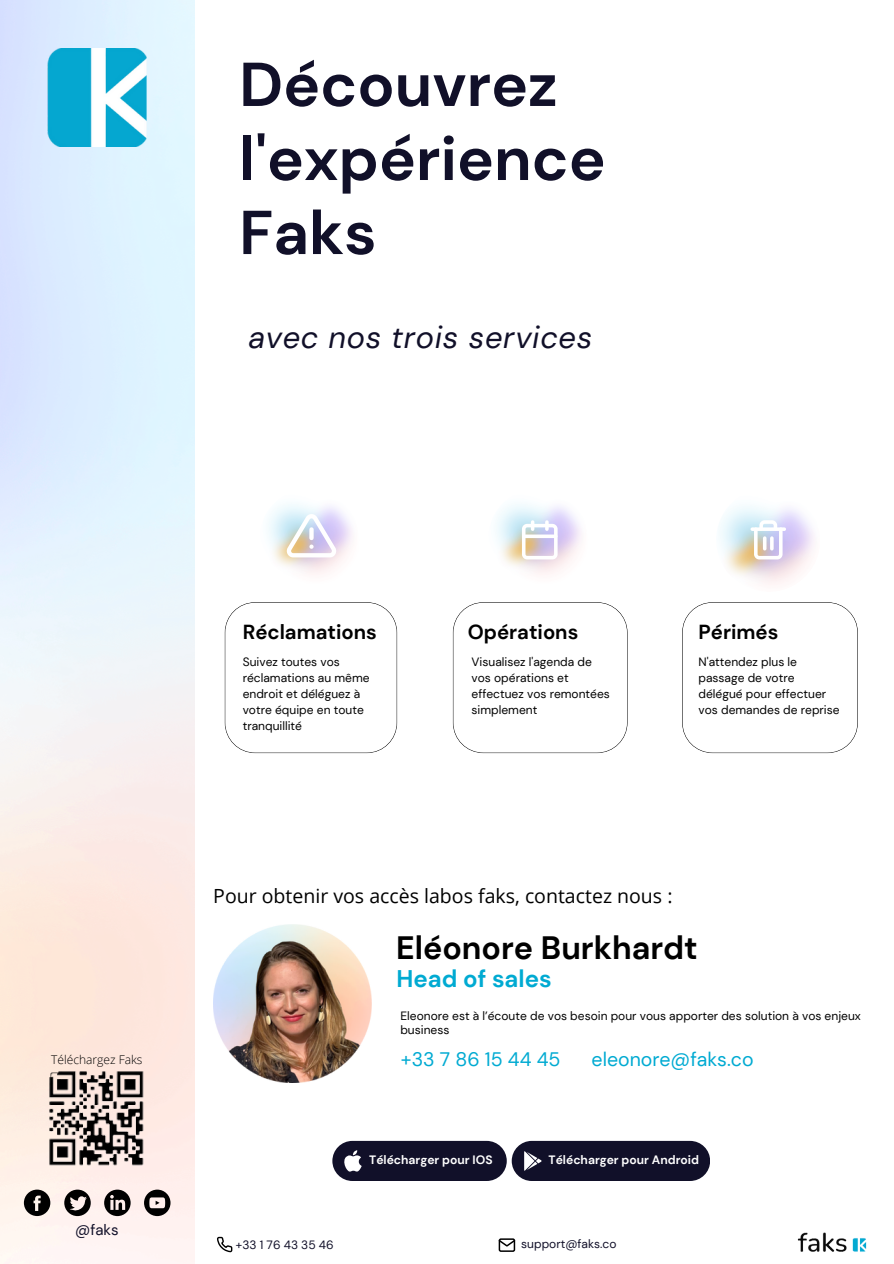
<style>
.page{position:relative;width:894px;height:1264px;background:#fff}
.page>*{position:absolute;margin:0;border:0;box-sizing:border-box;transform-origin:0 0}
.t1{font:700 61.8px/73.9px "DM Sans";color:#111029}
.t2{font:700 32.25px "DM Sans";color:#000}
.t3{font:italic 30.75px "DM Sans";letter-spacing:.02em;color:#111029}
.t4{font:700 24px "DM Sans";color:#00aad2}
.t5{font:700 20.25px "DM Sans";color:#000}
.t6{font:19.5px "Open Sans";color:#000}
.t7{font:19.5px "DM Sans";color:#00aad2}
.t8{font:15px "DM Sans";color:#111029}
.t9{font:700 12.15px "DM Sans";color:#fff}
.t10{font:12px/16px "DM Sans";color:#000}
.t11{font:12px "DM Sans";color:#111029}
.t12{font:300 12px "Open Sans";color:#000}
</style>
<div class="page">
<img style="left:0;top:0;width:195px;height:1263px">
<svg style="left:64px;top:1189px;width:27px;height:26px"></svg>
<svg style="left:144px;top:1189px;width:26px;height:26px"></svg>
<svg style="left:24px;top:1189px;width:26px;height:26px"></svg>
<svg style="left:104px;top:1189px;width:27px;height:26px"></svg>
<img style="left:35px;top:1056px;width:124px;height:124px">
<img style="left:213px;top:924px;width:158px;height:158px">
<div style="left:225px;top:602px;width:172px;height:151px;border:1px solid #000;border-radius:30px"></div>
<div style="left:452px;top:602px;width:175px;height:151px;border:1px solid #000;border-radius:30px"></div>
<div style="left:682px;top:602px;width:175px;height:151px;border:1px solid #000;border-radius:30px"></div>
<div style="left:511px;top:1140px;width:198px;height:40px;background:#111029;border-radius:20px"></div>
<svg style="left:524px;top:1151px;width:17px;height:19px"></svg>
<div style="left:332px;top:1140px;width:174px;height:40px;background:#111029;border-radius:20px"></div>
<svg style="left:344px;top:1150px;width:17px;height:21px"></svg>
<img style="left:797px;top:1232px;width:70px;height:20px">
<svg style="left:217px;top:1236px;width:16px;height:16px"></svg>
<div style="left:498px;top:1238px;width:17px;height:13px;border:2px solid #000;border-radius:2px"></div>
<svg style="left:498px;top:1238px;width:18px;height:9px"></svg>
<img style="left:487px;top:487px;width:105px;height:105px;border-radius:50%">
<svg style="left:751px;top:518px;width:33px;height:43px"></svg>
<svg style="left:762px;top:538px;width:4px;height:11px"></svg>
<svg style="left:769px;top:538px;width:4px;height:11px"></svg>
<svg style="left:519px;top:521px;width:41px;height:40px"></svg>
<svg style="left:523px;top:534px;width:32px;height:4px"></svg>
<svg style="left:285px;top:510px;width:52px;height:51px"></svg>
<img style="left:48px;top:49px;width:99px;height:98px">
<h1 class="t1" style="left:239px;top:48px;width:368px">Découvrez l'expérience<br>Faks</h1>
<h3 class="t3" style="left:248px;top:317px;width:345px">avec nos trois services</h3>
<p class="t12" style="left:51px;top:1051px;width:93px">Téléchargez Faks</p>
<p class="t8" style="left:75px;top:1219px;width:45px">@faks</p>
<h3 class="t5" style="left:243px;top:619px;width:135px">Réclamations</h3>
<h3 class="t5" style="left:467px;top:619px;width:112px">Opérations</h3>
<h3 class="t5" style="left:698px;top:619px;width:81px">Périmés</h3>
<p class="t10" style="left:243px;top:653px;width:128px">Suivez toutes vos réclamations au même endroit et déléguez à votre équipe en toute tranquillité</p>
<p class="t10" style="left:471px;top:653px;width:140px">Visualisez l'agenda de vos opérations et effectuez vos remontées simplement</p>
<p class="t10" style="left:698px;top:653px;width:142px">N'attendez plus le passage de votre délégué pour effectuer vos demandes de reprise</p>
<h3 class="t6" style="left:213px;top:882px;width:460px">Pour obtenir vos accès labos faks, contactez nous :</h3>
<h2 class="t2" style="left:396px;top:926px;width:303px">Eléonore Burkhardt</h2>
<h3 class="t4" style="left:396px;top:963px;width:157px">Head of sales</h3>
<p class="t10" style="left:400px;top:1008px;width:462px;line-height:14px">Eleonore est à l’écoute de vos besoin pour vous apporter des solution à vos enjeux business</p>
<h3 class="t7" style="left:400px;top:1046px;width:161px">+33 7 86 15 44 45</h3>
<h3 class="t7" style="left:591px;top:1046px;width:163px">eleonore@faks.co</h3>
<p class="t9" style="left:369px;top:1152px;width:125px">Télécharger pour IOS</p>
<p class="t9" style="left:548px;top:1152px;width:152px">Télécharger pour Android</p>
<p class="t11" style="left:235px;top:1236px;width:100px">+33 1 76 43 35 46</p>
<p class="t11" style="left:521px;top:1235px;width:97px">support@faks.co</p>
</div>
